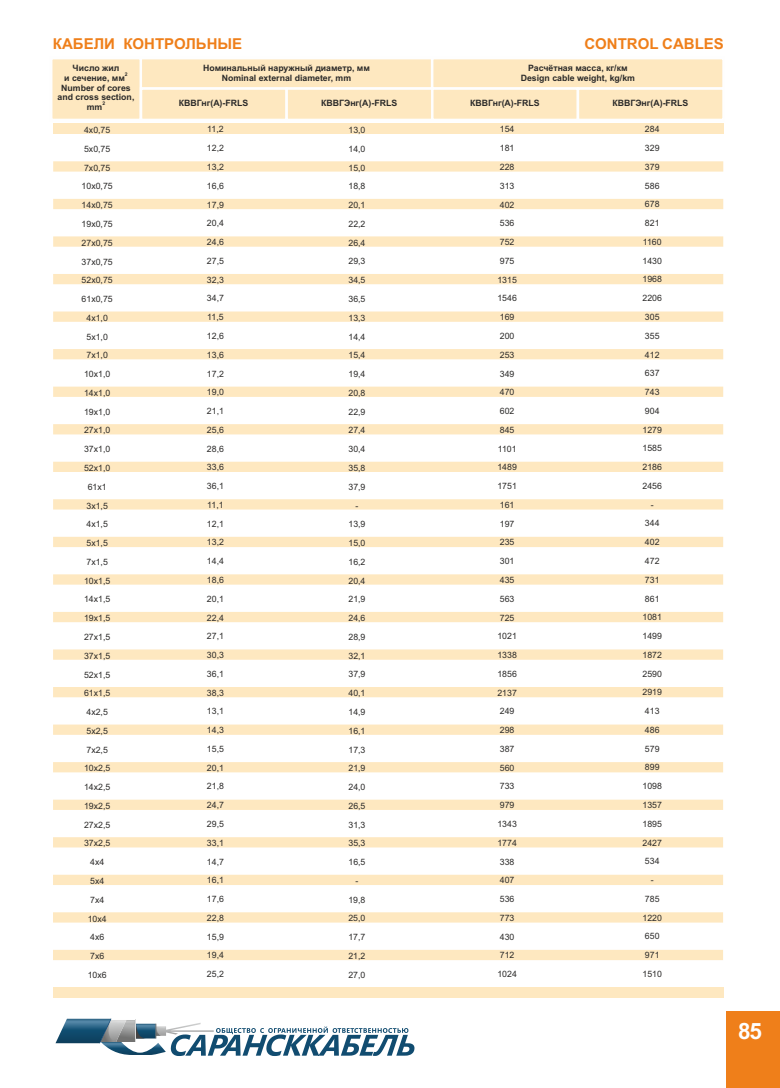
<style>
.page{position:relative;width:780px;height:1088px;background:#fff}
.page>*{position:absolute;margin:0;border:0;box-sizing:border-box;transform-origin:0 0}
.t1{font:700 22.5px "Arial";color:#fefefe}
.t2{font:700 15px "Arial";color:#ef7f1a}
.t3{font:8.75px/18.8px "Arial";color:#2b2a29;text-align:center}
.t4{font:700 8.75px/9.8px "Arial";color:#2b2a29;text-align:center}
.t5{font:700 5px "Arial";color:#2b2a29}
</style>
<div class="page">
<div style="left:53px;top:124px;width:670px;height:10px;background:#fee8c0"></div>
<div style="left:53px;top:161px;width:670px;height:11px;background:#fee8c0"></div>
<div style="left:53px;top:199px;width:670px;height:10px;background:#fee8c0"></div>
<div style="left:53px;top:236px;width:670px;height:11px;background:#fee8c0"></div>
<div style="left:53px;top:274px;width:670px;height:10px;background:#fee8c0"></div>
<div style="left:53px;top:311px;width:670px;height:11px;background:#fee8c0"></div>
<div style="left:53px;top:349px;width:670px;height:10px;background:#fee8c0"></div>
<div style="left:53px;top:387px;width:670px;height:10px;background:#fee8c0"></div>
<div style="left:53px;top:424px;width:670px;height:10px;background:#fee8c0"></div>
<div style="left:53px;top:462px;width:670px;height:10px;background:#fee8c0"></div>
<div style="left:53px;top:499px;width:670px;height:10px;background:#fee8c0"></div>
<div style="left:53px;top:537px;width:670px;height:10px;background:#fee8c0"></div>
<div style="left:53px;top:574px;width:670px;height:11px;background:#fee8c0"></div>
<div style="left:53px;top:612px;width:670px;height:10px;background:#fee8c0"></div>
<div style="left:53px;top:649px;width:670px;height:11px;background:#fee8c0"></div>
<div style="left:53px;top:687px;width:670px;height:10px;background:#fee8c0"></div>
<div style="left:53px;top:724px;width:670px;height:11px;background:#fee8c0"></div>
<div style="left:53px;top:762px;width:670px;height:10px;background:#fee8c0"></div>
<div style="left:53px;top:800px;width:670px;height:10px;background:#fee8c0"></div>
<div style="left:53px;top:837px;width:670px;height:10px;background:#fee8c0"></div>
<div style="left:53px;top:875px;width:670px;height:10px;background:#fee8c0"></div>
<div style="left:53px;top:912px;width:670px;height:10px;background:#fee8c0"></div>
<div style="left:53px;top:950px;width:670px;height:10px;background:#fee8c0"></div>
<div style="left:53px;top:987px;width:670px;height:10px;background:#fee8c0"></div>
<div style="left:139px;top:57px;width:294px;height:33px;background:#fee8c0;border:3px solid #fefefe"></div>
<div style="left:50px;top:57px;width:92px;height:64px;background:#fee8c0;border:3px solid #fefefe"></div>
<div style="left:140px;top:87px;width:148px;height:34px;background:#fee8c0;border:3px solid #fefefe"></div>
<div style="left:431px;top:57px;width:293px;height:33px;background:#fee8c0;border:3px solid #fefefe"></div>
<div style="left:285px;top:87px;width:148px;height:34px;background:#fee8c0;border:3px solid #fefefe"></div>
<div style="left:431px;top:87px;width:148px;height:34px;background:#fee8c0;border:3px solid #fefefe"></div>
<div style="left:576px;top:87px;width:148px;height:34px;background:#fee8c0;border:3px solid #fefefe"></div>
<div style="left:726px;top:1011px;width:54px;height:77px;background:#ef7f1a"></div>
<svg style="left:55px;top:1019px;width:359px;height:37px"></svg>
<h2 class="t2" style="left:53px;top:38px;width:191px">КАБЕЛИ КОНТРОЛЬНЫЕ</h2>
<h2 class="t2" style="left:584px;top:38px;width:141px">CONTROL CABLES</h2>
<p class="t4" style="left:203px;top:64px;width:168px">Номинальный наружный диаметр, мм<br>Nominal external diameter, mm</p>
<p class="t4" style="left:520px;top:64px;width:116px">Расчётная масса, кг/км<br>Design cable weight, kg/km</p>
<p class="t4" style="left:73px;top:64px;width:48px">Число жил</p>
<p class="t5" style="left:125px;top:72px;width:4px">2</p>
<p class="t4" style="left:58px;top:74px;width:78px">и сечение, мм<br>Number of cores and cross section,</p>
<p class="t5" style="left:102px;top:102px;width:4px">2</p>
<p class="t4" style="left:87px;top:103px;width:17px">mm</p>
<p class="t3" style="left:82px;top:121px;width:33px">4х0,75<br>5х0,75<br>7х0,75<br>10х0,75<br>14х0,75<br>19х0,75<br>27х0,75<br>37х0,75<br>52х0,75<br>61х0,75<br>4x1,0<br>5x1,0<br>7x1,0<br>10x1,0<br>14x1,0<br>19x1,0<br>27x1,0<br>37x1,0<br>52х1,0<br>61х1<br>3х1,5<br>4x1,5<br>5x1,5<br>7x1,5<br>10x1,5<br>14x1,5<br>19x1,5<br>27x1,5<br>37x1,5<br>52х1,5<br>61х1,5<br>4x2,5<br>5x2,5<br>7x2,5<br>10x2,5<br>14x2,5<br>19x2,5<br>27x2,5<br>37x2,5<br>4x4<br>5х4<br>7x4<br>10x4<br>4x6<br>7x6<br>10х6</p>
<p class="t3" style="left:207px;top:121px;width:19px;text-align:justify">11,2<br>12,2<br>13,2<br>16,6<br>17,9<br>20,4<br>24,6<br>27,5<br>32,3<br>34,7<br>11,5<br>12,6<br>13,6<br>17,2<br>19,0<br>21,1<br>25,6<br>28,6<br>33,6<br>36,1<br>11,1<br>12,1<br>13,2<br>14,4<br>18,6<br>20,1<br>22,4<br>27,1<br>30,3<br>36,1<br>38,3<br>13,1<br>14,3<br>15,5<br>20,1<br>21,8<br>24,7<br>29,5<br>33,1<br>14,7<br>16,1<br>17,6<br>22,8<br>15,9<br>19,4<br>25,2</p>
<p class="t4" style="left:179px;top:99px;width:71px">КВВГнг(А)-FRLS</p>
<p class="t4" style="left:321px;top:99px;width:78px">КВВГЭнг(А)-FRLS</p>
<p class="t4" style="left:470px;top:99px;width:71px">КВВГнг(А)-FRLS</p>
<p class="t4" style="left:612px;top:99px;width:78px">КВВГЭнг(А)-FRLS</p>
<p class="t3" style="left:348px;top:121px;width:19px">13,0<br>14,0<br>15,0<br>18,8<br>20,1<br>22,2<br>26,4<br>29,3<br>34,5<br>36,5<br>13,3<br>14,4<br>15,4<br>19,4<br>20,8<br>22,9<br>27,4<br>30,4<br>35,8<br>37,9 -<br>13,9<br>15,0<br>16,2<br>20,4<br>21,9<br>24,6<br>28,9<br>32,1<br>37,9<br>40,1<br>14,9<br>16,1<br>17,3<br>21,9<br>24,0<br>26,5<br>31,3<br>35,3<br>16,5 -<br>19,8<br>25,0<br>17,7<br>21,2<br>27,0</p>
<p class="t3" style="left:497px;top:121px;width:21px;text-align:left">154<br>181<br>228<br>313<br>402<br>536<br>752<br>975<br>1315<br>1546<br>169<br>200<br>253<br>349<br>470<br>602<br>845<br>1101<br>1489<br>1751<br>161<br>197<br>235<br>301<br>435<br>563<br>725<br>1021<br>1338<br>1856<br>2137<br>249<br>298<br>387<br>560<br>733<br>979<br>1343<br>1774<br>338<br>407<br>536<br>773<br>430<br>712<br>1024</p>
<p class="t3" style="left:642px;top:121px;width:21px">284<br>329<br>379<br>586<br>678<br>821<br>1160<br>1430<br>1968<br>2206<br>305<br>355<br>412<br>637<br>743<br>904<br>1279<br>1585<br>2186<br>2456 -<br>344<br>402<br>472<br>731<br>861<br>1081<br>1499<br>1872<br>2590<br>2919<br>413<br>486<br>579<br>899<br>1098<br>1357<br>1895<br>2427<br>534 -<br>785<br>1220<br>650<br>971<br>1510</p>
<h1 class="t1" style="left:738px;top:1022px;width:25px">85</h1>
</div>
